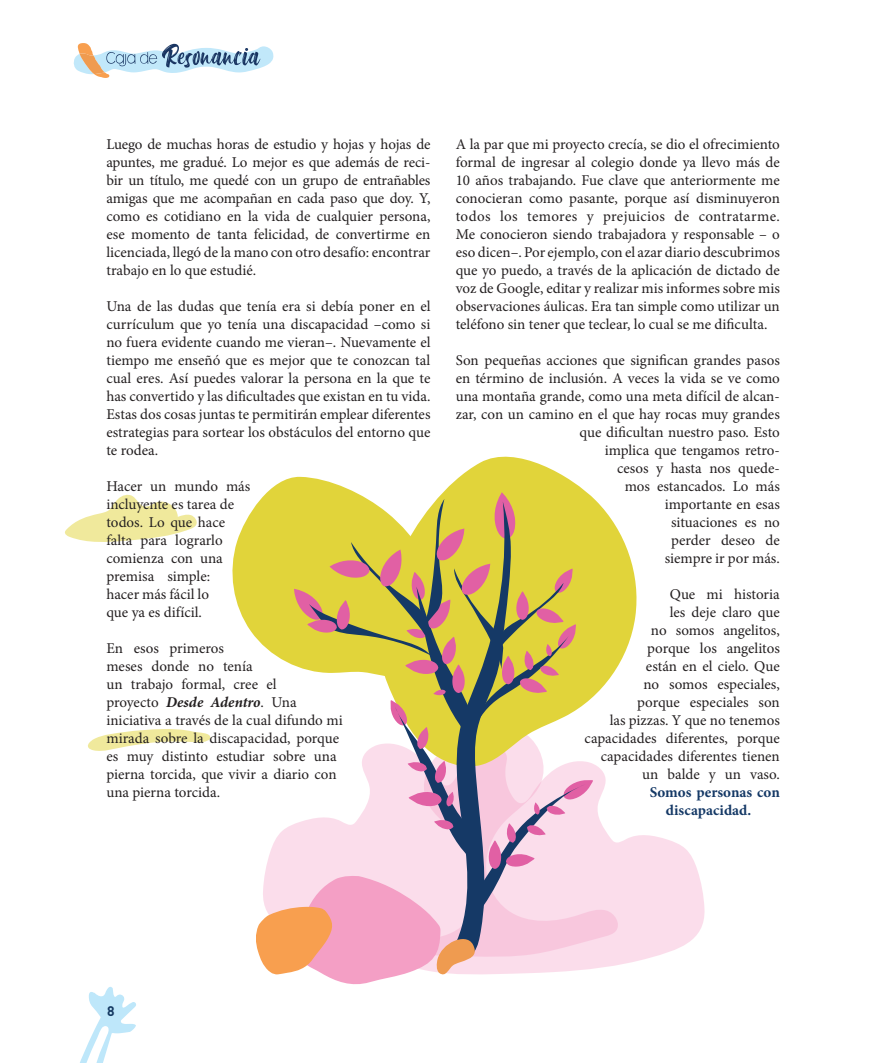
<style>
.page{position:relative;width:869px;height:1063px;background:#fff}
.page>*{position:absolute;margin:0;border:0;box-sizing:border-box;transform-origin:0 0}
.Parrafo_General_2{font:15px/18px "Minion Pro";color:#231f20;text-align:justify}
.Parrafo_General_2-2{font:700 15px "Minion Pro";color:#153966}
.t1{font:700 13.75px "DIN Pro";color:#133861}
.s1{font-weight:700;font-style:italic}
</style>
<div class="page">
<svg style="left:73px;top:43px;width:200px;height:35px"></svg>
<svg style="left:80px;top:987px;width:56px;height:76px"></svg>
<svg style="left:593px;top:835px;width:112px;height:134px;fill:#fbddeb"></svg>
<svg style="left:593px;top:771px;width:28px;height:186px;fill:#fbddeb"></svg>
<svg style="left:65px;top:494px;width:132px;height:48px"></svg>
<svg style="left:88px;top:729px;width:123px;height:22px"></svg>
<svg style="left:232px;top:476px;width:123px;height:161px;fill:#e1d43a"></svg>
<svg style="left:443px;top:456px;width:194px;height:315px"></svg>
<svg style="left:255px;top:492px;width:338px;height:493px"></svg>
<p class="Parrafo_General_2" style="left:106px;top:135px;width:325px">Luego de muchas horas de estudio y hojas y hojas de apuntes, me gradué. Lo mejor es que además de reci&shy;bir un título, me quedé con un grupo de entrañables amigas que me acompañan en cada paso que doy. Y, como es cotidiano en la vida de cualquier persona, ese momento de tanta felicidad, de convertirme en licenciada, llegó de la mano con otro desafío: encontrar trabajo en lo que estudié.</p>
<p class="Parrafo_General_2" style="left:106px;top:297px;width:325px">Una de las dudas que tenía era si debía poner en el currículum que yo tenía una discapacidad –como si no fuera evidente cuando me vieran–. Nuevamente el tiempo me enseñó que es mejor que te conozcan tal cual eres. Así puedes valorar la persona en la que te has convertido y las dificultades que existan en tu vida.<br>Estas dos cosas juntas te permitirán emplear diferentes estrategias para sortear los obstáculos del entorno que te rodea.</p>
<p class="Parrafo_General_2" style="left:106px;top:477px;width:145px;text-align:left">Hacer un mundo más incluyente es tarea de todos. Lo que hace falta para lograrlo comienza con una premisa simple:<br>hacer más fácil lo<br>que ya es difícil.</p>
<p class="Parrafo_General_2" style="left:106px;top:639px;width:238px;text-align:left">En esos primeros<br>meses donde no tenía<br>un trabajo formal, cree el<br>proyecto <span class="s1">Desde Adentro</span>. Una iniciativa a través de la cual difundo mi mirada sobre la discapacidad, porque es muy distinto estudiar sobre una pierna torcida, que vivir a diario con una pierna torcida.</p>
<p class="Parrafo_General_2" style="left:455px;top:135px;width:325px">A la par que mi proyecto crecía, se dio el ofrecimiento formal de ingresar al colegio donde ya llevo más de 10 años trabajando. Fue clave que anteriormente me conocieran como pasante, porque así disminuyeron todos los temores y prejuicios de contratarme.<br>Me conocieron siendo trabajadora y responsable – o eso dicen–. Por ejemplo, con el azar diario descubrimos que yo puedo, a través de la aplicación de dictado de voz de Google, editar y realizar mis informes sobre mis observaciones áulicas. Era tan simple como utilizar un teléfono sin tener que teclear, lo cual se me dificulta.</p>
<p class="Parrafo_General_2" style="left:455px;top:351px;width:325px;text-align:right">Son pequeñas acciones que significan grandes pasos en término de inclusión. A veces la vida se ve como una montaña grande, como una meta difícil de alcan&shy;zar, con un camino en el que hay rocas muy grandes que dificultan nuestro paso. Esto<br>implica que tengamos retro-<br>cesos y hasta nos quede-<br>mos estancados. Lo más<br>importante en esas<br>situaciones es no<br>perder deseo de<br>siempre ir por más.</p>
<p class="Parrafo_General_2" style="left:669px;top:585px;width:112px">Que mi historia</p>
<p class="Parrafo_General_2" style="left:669px;top:603px;width:111px">les deje claro que</p>
<p class="Parrafo_General_2" style="left:650px;top:621px;width:130px">no somos angelitos,</p>
<p class="Parrafo_General_2" style="left:647px;top:639px;width:134px">porque los angelitos</p>
<p class="Parrafo_General_2" style="left:645px;top:657px;width:135px">están en el cielo. Que</p>
<p class="Parrafo_General_2" style="left:643px;top:675px;width:138px">no somos especiales,</p>
<p class="Parrafo_General_2" style="left:637px;top:693px;width:144px">porque especiales son</p>
<p class="Parrafo_General_2" style="left:609px;top:711px;width:171px">las pizzas. Y que no tenemos</p>
<p class="Parrafo_General_2" style="left:584px;top:729px;width:197px">capacidades diferentes, porque</p>
<p class="Parrafo_General_2" style="left:600px;top:747px;width:180px">capacidades diferentes tienen</p>
<p class="Parrafo_General_2" style="left:642px;top:765px;width:139px">un balde y un vaso.</p>
<p class="Parrafo_General_2-2" style="left:649px;top:782px;width:132px">Somos personas con</p>
<p class="Parrafo_General_2-2" style="left:665px;top:800px;width:87px">discapacidad.</p>
<p class="t1" style="left:107px;top:1000px;width:9px">8</p>
</div>
